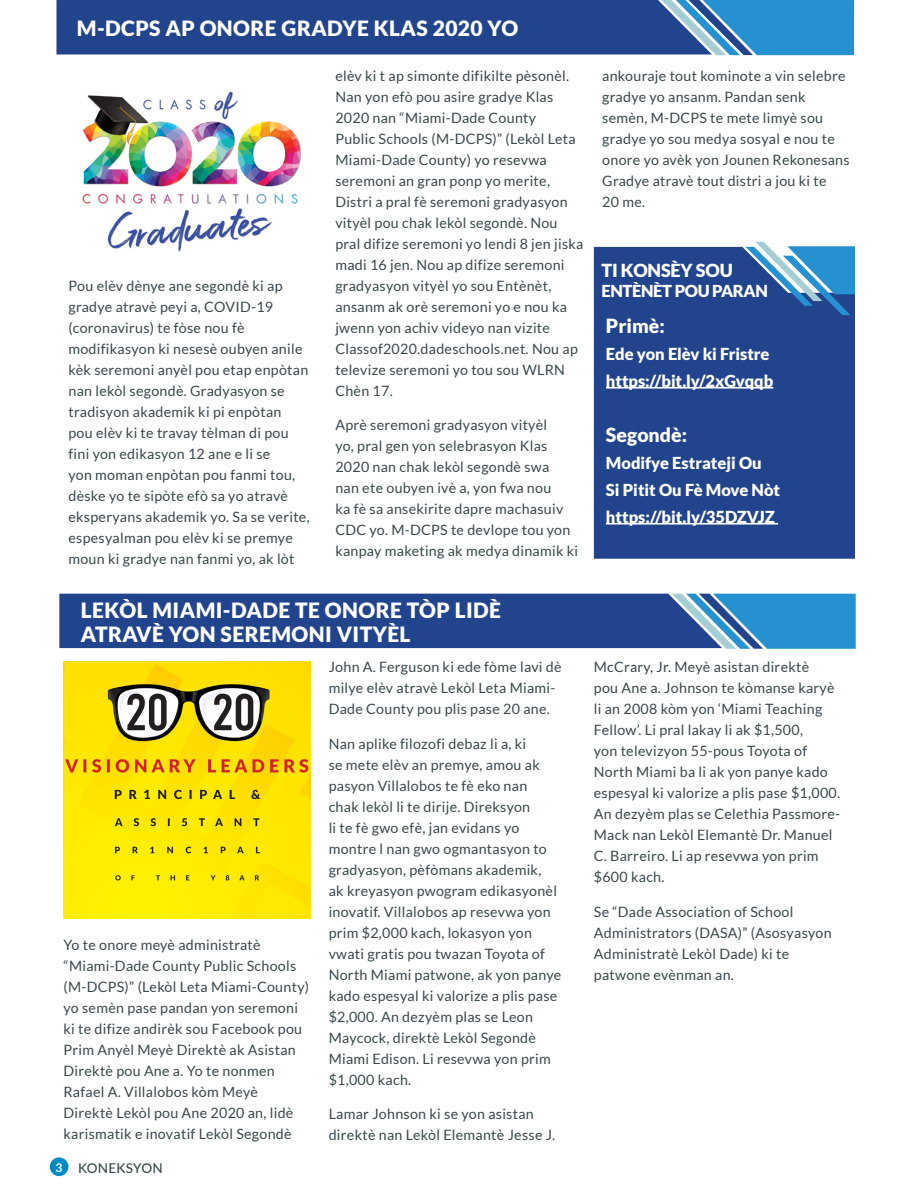
<style>
.page{position:relative;width:918px;height:1188px;background:#fff}
.page>*{position:absolute;margin:0;border:0;box-sizing:border-box;transform-origin:0 0}
.t1{font:900 21px/24px "Lato";letter-spacing:.02em;color:#fff}
.t2{font:900 19.5px "Lato";color:#fff}
.t3{font:900 18px "Lato";letter-spacing:-.01em;color:#fff}
.t4{font:900 16.5px "Lato";color:#fff}
.t5{font:900 16.5px "Lato";letter-spacing:-.02em;color:#fff}
.t6{font:14.25px/21px "Lato";letter-spacing:.02em;color:#3a474c}
.t7{font:500 13.5px "Lato";letter-spacing:.02em;color:#3a474c}
.t8{font:700 12px "Lato";color:#fff}
</style>
<div class="page">
<div style="left:50px;top:1157px;width:18px;height:19px;background:#008ac3;border-radius:50%"></div>
<svg style="left:56px;top:0;width:798px;height:55px;background:#2a579c"></svg>
<svg style="left:59px;top:594px;width:797px;height:55px;background:#2b589c"></svg>
<img style="left:64px;top:661px;width:247px;height:257px">
<img style="left:82px;top:91px;width:219px;height:161px">
<div style="left:594px;top:247px;width:261px;height:312px;background:#22448d"></div>
<svg style="left:745px;top:242px;width:110px;height:73px;background:#528bbf"></svg>
<hr style="left:606px;top:387px;width:167px;height:2px;background:#fff">
<hr style="left:606px;top:523px;width:172px;height:2px;background:#fff">
<p class="t1" style="left:77px;top:16px;width:443px">M-DCPS AP ONORE GRADYE KLAS 2020 YO</p>
<p class="t6" style="left:68px;top:275px;width:243px">Pou elèv dènye ane segondè ki ap gradye atravè peyi a, COVID-19 (coronavirus) te fòse nou fè modifikasyon ki nesesè oubyen anile kèk seremoni anyèl pou etap enpòtan nan lekòl segondè. Gradyasyon se tradisyon akademik ki pi enpòtan<br>pou elèv ki te travay tèlman di pou fini yon edikasyon 12 ane e li se<br>yon moman enpòtan pou fanmi tou, dèske yo te sipòte efò sa yo atravè eksperyans akademik yo. Sa se verite, espesyalman pou elèv ki se premye moun ki gradye nan fanmi yo, ak lòt</p>
<p class="t6" style="left:335px;top:65px;width:235px">elèv ki t ap simonte difikilte pèsonèl.</p>
<p class="t6" style="left:335px;top:86px;width:250px">Nan yon efò pou asire gradye Klas<br>2020 nan “Miami-Dade County<br>Public Schools (M-DCPS)” (Lekòl Leta<br>Miami-Dade County) yo resevwa seremoni an gran ponp yo merite,<br>Distri a pral fè seremoni gradyasyon vityèl pou chak lekòl segondè. Nou pral difize seremoni yo lendi 8 jen jiska madi 16 jen. Nou ap difize seremoni gradyasyon vityèl yo sou Entènèt, ansanm ak orè seremoni yo e nou ka jwenn yon achiv videyo nan vizite<br>Classof2020.dadeschools.net. Nou ap televize seremoni yo tou sou WLRN<br>Chèn 17.</p>
<p class="t6" style="left:335px;top:415px;width:244px">Aprè seremoni gradyasyon vityèl<br>yo, pral gen yon selebrasyon Klas<br>2020 nan chak lekòl segondè swa<br>nan ete oubyen ivè a, yon fwa nou<br>ka fè sa ansekirite dapre machasuiv<br>CDC yo. M-DCPS te devlope tou yon kanpay maketing ak medya dinamik ki</p>
<p class="t6" style="left:602px;top:65px;width:249px">ankouraje tout kominote a vin selebre gradye yo ansanm. Pandan senk semèn, M-DCPS te mete limyè sou gradye yo sou medya sosyal e nou te onore yo avèk yon Jounen Rekonesans Gradye atravè tout distri a jou ki te</p>
<p class="t6" style="left:602px;top:191px;width:44px">20 me.</p>
<p class="t3" style="left:601px;top:260px;width:133px">TI KONSÈY SOU</p>
<p class="t5" style="left:601px;top:281px;width:168px">ENTÈNÈT POU PARAN</p>
<p class="t2" style="left:606px;top:314px;width:60px">Primè:</p>
<p class="t4" style="left:606px;top:344px;width:165px">Ede yon Elèv ki Fristre</p>
<p class="t4" style="left:606px;top:371px;width:169px">https://bit.ly/2xGvqqb</p>
<p class="t2" style="left:606px;top:423px;width:83px">Segondè:</p>
<p class="t4" style="left:606px;top:453px;width:157px">Modifye Estrateji Ou</p>
<p class="t4" style="left:606px;top:480px;width:176px">Si Pitit Ou Fè Move Nòt</p>
<p class="t4" style="left:606px;top:507px;width:170px">https://bit.ly/35DZVJZ</p>
<p class="t1" style="left:81px;top:598px;width:422px">LEKÒL MIAMI-DADE TE ONORE TÒP LIDÈ<br>ATRAVÈ YON SEREMONI VITYÈL</p>
<p class="t6" style="left:64px;top:934px;width:199px">Yo te onore meyè administratè</p>
<p class="t6" style="left:64px;top:955px;width:247px">“Miami-Dade County Public Schools (M-DCPS)” (Lekòl Leta Miami-County) yo semèn pase pandan yon seremoni ki te difize andirèk sou Facebook pou Prim Anyèl Meyè Direktè ak Asistan Direktè pou Ane a. Yo te nonmen Rafael A. Villalobos kòm Meyè Direktè Lekòl pou Ane 2020 an, lidè karismatik e inovatif Lekòl Segondè</p>
<p class="t8" style="left:56px;top:1160px;width:8px">3</p>
<p class="t7" style="left:78px;top:1158px;width:86px">KONEKSYON</p>
<p class="t6" style="left:329px;top:657px;width:234px">John A. Ferguson ki ede fòme lavi dè milye elèv atravè Lekòl Leta Miami-<br>Dade County pou plis pase 20 ane.</p>
<p class="t6" style="left:329px;top:733px;width:234px">Nan aplike filozofi debaz li a, ki<br>se mete elèv an premye, amou ak pasyon Villalobos te fè eko nan<br>chak lekòl li te dirije. Direksyon<br>li te fè gwo efè, jan evidans yo montre l nan gwo ogmantasyon to gradyasyon, pèfòmans akademik,<br>ak kreyasyon pwogram edikasyonèl inovatif. Villalobos ap resevwa yon prim $2,000 kach, lokasyon yon vwati gratis pou twazan Toyota of<br>North Miami patwone, ak yon panye kado espesyal ki valorize a plis pase $2,000. An dezyèm plas se Leon<br>Maycock, direktè Lekòl Segondè<br>Miami Edison. Li resevwa yon prim $1,000 kach.</p>
<p class="t6" style="left:329px;top:1104px;width:228px">Lamar Johnson ki se yon asistan direktè nan Lekòl Elemantè Jesse J.</p>
<p class="t6" style="left:594px;top:657px;width:248px">McCrary, Jr. Meyè asistan direktè<br>pou Ane a. Johnson te kòmanse karyè li an 2008 kòm yon ‘Miami Teaching<br>Fellow’. Li pral lakay li ak $1,500,<br>yon televizyon 55-pous Toyota of<br>North Miami ba li ak yon panye kado espesyal ki valorize a plis pase $1,000.<br>An dezyèm plas se Celethia Passmore-<br>Mack nan Lekòl Elemantè Dr. Manuel<br>C. Barreiro. Li ap resevwa yon prim $600 kach.</p>
<p class="t6" style="left:594px;top:901px;width:239px">Se “Dade Association of School<br>Administrators (DASA)” (Asosyasyon<br>Administratè Lekòl Dade) ki te patwone evènman an.</p>
</div>
